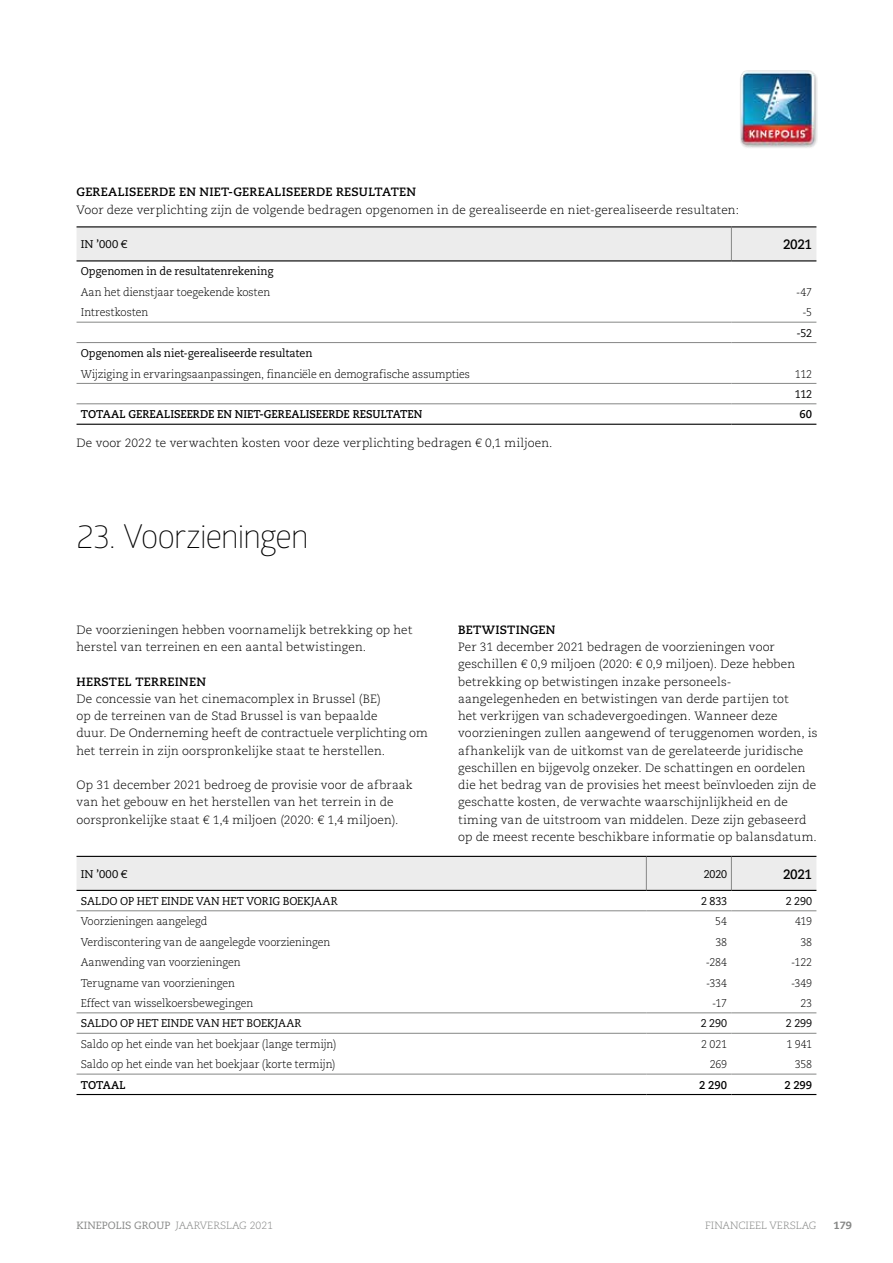
<style>
.page{position:relative;width:893px;height:1263px;background:#fff}
.page>*{position:absolute;margin:0;border:0;box-sizing:border-box;transform-origin:0 0}
.t1{font:300 33px "Glober";letter-spacing:-.04em;color:#000}
.t2{font:700 13.5px "Caecilia LT Std";letter-spacing:-.03em;color:#000;scale:.95 1}
.t3{font:300 12px/17.2px "Caecilia LT Std";letter-spacing:.01em;color:#000}
.t4{font:700 12px "Caecilia LT Std";letter-spacing:.015em;color:#000}
.t5{font:300 11.25px "Caecilia LT Std";letter-spacing:-.01em;color:#000;scale:.95 1}
.t6{font:11.25px "Caecilia LT Std";letter-spacing:-.005em;color:#000;scale:.95 1}
.t7{font:700 11.25px "Caecilia LT Std";letter-spacing:-.005em;color:#000;scale:.95 1}
.t8{font:11.25px "Caecilia LT Std";letter-spacing:-.005em;color:#000}
.t9{font:300 10.5px "Caecilia LT Std";color:#868786}
.t10{font:800 10.5px "Caecilia LT Std";color:#868786}
.s1{font-weight:400}
</style>
<div class="page">
<div style="left:77px;top:227px;width:739px;height:33px;background:#ececec"></div>
<hr style="left:731px;top:226px;width:85px;height:1px;background:#000">
<hr style="left:731px;top:227px;width:1px;height:33px;background:#868786">
<hr style="left:77px;top:260px;width:654px;height:1px;background:#000">
<hr style="left:731px;top:260px;width:85px;height:1px;background:#000">
<hr style="left:77px;top:226px;width:654px;height:1px;background:#000">
<hr style="left:77px;top:424px;width:654px;height:1px;background:#000">
<hr style="left:731px;top:424px;width:85px;height:1px;background:#000">
<hr style="left:77px;top:342px;width:654px;height:1px;background:#868786">
<hr style="left:731px;top:342px;width:85px;height:1px;background:#868786">
<hr style="left:77px;top:403px;width:654px;height:1px;background:#868786">
<hr style="left:731px;top:403px;width:85px;height:1px;background:#868786">
<hr style="left:77px;top:322px;width:654px;height:1px;background:#868786">
<hr style="left:731px;top:322px;width:85px;height:1px;background:#868786">
<hr style="left:77px;top:383px;width:654px;height:1px;background:#868786">
<hr style="left:731px;top:383px;width:85px;height:1px;background:#868786">
<div style="left:77px;top:857px;width:739px;height:33px;background:#ececec"></div>
<hr style="left:646px;top:857px;width:1px;height:33px;background:#868786">
<hr style="left:731px;top:857px;width:1px;height:33px;background:#868786">
<hr style="left:731px;top:856px;width:85px;height:1px;background:#000">
<hr style="left:731px;top:890px;width:85px;height:1px;background:#000">
<hr style="left:646px;top:856px;width:85px;height:1px;background:#000">
<hr style="left:77px;top:1074px;width:569px;height:1px;background:#868786">
<hr style="left:646px;top:1074px;width:85px;height:1px;background:#868786">
<hr style="left:731px;top:1074px;width:85px;height:1px;background:#868786">
<hr style="left:77px;top:1012px;width:569px;height:1px;background:#868786">
<hr style="left:646px;top:1012px;width:85px;height:1px;background:#868786">
<hr style="left:731px;top:1012px;width:85px;height:1px;background:#868786">
<hr style="left:77px;top:1033px;width:569px;height:1px;background:#868786">
<hr style="left:646px;top:1033px;width:85px;height:1px;background:#868786">
<hr style="left:731px;top:1033px;width:85px;height:1px;background:#868786">
<hr style="left:646px;top:890px;width:85px;height:1px;background:#000">
<hr style="left:77px;top:910px;width:569px;height:1px;background:#868786">
<hr style="left:646px;top:910px;width:85px;height:1px;background:#868786">
<hr style="left:731px;top:910px;width:85px;height:1px;background:#868786">
<hr style="left:77px;top:856px;width:569px;height:1px;background:#000">
<hr style="left:77px;top:890px;width:569px;height:1px;background:#000">
<hr style="left:77px;top:1094px;width:569px;height:1px;background:#000">
<hr style="left:646px;top:1094px;width:85px;height:1px;background:#000">
<hr style="left:731px;top:1094px;width:85px;height:1px;background:#000">
<img style="left:740px;top:70px;width:78px;height:78px">
<p class="t4" style="left:77px;top:185px;width:341px">GEREALISEERDE EN NIET-GEREALISEERDE RESULTATEN</p>
<p class="t3" style="left:77px;top:201px;width:664px">Voor deze verplichting zijn de volgende bedragen opgenomen in de gerealiseerde en niet-gerealiseerde resultaten:</p>
<p class="t8" style="left:81px;top:238px;width:48px">IN ’000 €</p>
<p class="t2" style="left:783px;top:236px;width:32px">2021</p>
<p class="t6" style="left:81px;top:265px;width:204px">Opgenomen in de resultatenrekening</p>
<p class="t5" style="left:81px;top:286px;width:201px">Aan het dienstjaar toegekende kosten</p>
<p class="t5" style="left:796px;top:286px;width:18px">-47</p>
<p class="t5" style="left:81px;top:306px;width:73px">Intrestkosten</p>
<p class="t5" style="left:802px;top:306px;width:12px">-5</p>
<p class="t6" style="left:797px;top:326px;width:18px">-52</p>
<p class="t6" style="left:81px;top:347px;width:245px">Opgenomen als niet-gerealiseerde resultaten</p>
<p class="t5" style="left:81px;top:367px;width:411px">Wijziging in ervaringsaanpassingen, financiële en demografische assumpties</p>
<p class="t5" style="left:795px;top:367px;width:20px">112</p>
<p class="t6" style="left:795px;top:387px;width:20px">112</p>
<p class="t7" style="left:81px;top:408px;width:361px">TOTAAL GEREALISEERDE EN NIET-GEREALISEERDE RESULTATEN</p>
<p class="t7" style="left:800px;top:408px;width:15px">60</p>
<p class="t3" style="left:77px;top:434px;width:478px">De voor 2022 te verwachten kosten voor deze verplichting bedragen € 0,1 miljoen.</p>
<h1 class="t1" style="left:77px;top:513px;width:234px">23. Voorzieningen</h1>
<p class="t3" style="left:77px;top:621px;width:337px">De voorzieningen hebben voornamelijk betrekking op het herstel van terreinen en een aantal betwistingen.</p>
<p class="t4" style="left:77px;top:674px;width:131px">HERSTEL TERREINEN</p>
<p class="t3" style="left:77px;top:690px;width:353px">De concessie van het cinemacomplex in Brussel (BE)<br>op de terreinen van de Stad Brussel is van bepaalde<br>duur. De Onderneming heeft de contractuele verplichting om het terrein in zijn oorspronkelijke staat te herstellen.</p>
<p class="t3" style="left:77px;top:777px;width:338px">Op 31 december 2021 bedroeg de provisie voor de afbraak van het gebouw en het herstellen van het terrein in de oorspronkelijke staat € 1,4 miljoen (2020: € 1,4 miljoen).</p>
<p class="t4" style="left:458px;top:623px;width:99px">BETWISTINGEN</p>
<p class="t3" style="left:458px;top:639px;width:361px">Per 31 december 2021 bedragen de voorzieningen voor geschillen € 0,9 miljoen (2020: € 0,9 miljoen). Deze hebben betrekking op betwistingen inzake personeels&shy;aangelegenheden en betwistingen van derde partijen tot<br>het verkrijgen van schadevergoedingen. Wanneer deze voorzieningen zullen aangewend of teruggenomen worden, is afhankelijk van de uitkomst van de gerelateerde juridische geschillen en bijgevolg onzeker. De schattingen en oordelen die het bedrag van de provisies het meest beïnvloeden zijn de geschatte kosten, de verwachte waarschijnlijkheid en de timing van de uitstroom van middelen. Deze zijn gebaseerd op de meest recente beschikbare informatie op balansdatum.</p>
<p class="t8" style="left:81px;top:867px;width:48px">IN ’000 €</p>
<p class="t6" style="left:704px;top:867px;width:26px">2020</p>
<p class="t2" style="left:783px;top:866px;width:32px">2021</p>
<p class="t6" style="left:81px;top:894px;width:272px">SALDO OP HET EINDE VAN HET VORIG BOEKJAAR</p>
<p class="t6" style="left:701px;top:894px;width:29px">2 833</p>
<p class="t6" style="left:786px;top:894px;width:29px">2 290</p>
<p class="t5" style="left:81px;top:915px;width:135px">Voorzieningen aangelegd</p>
<p class="t5" style="left:715px;top:915px;width:14px">54</p>
<p class="t5" style="left:795px;top:915px;width:20px">419</p>
<p class="t5" style="left:81px;top:935px;width:264px">Verdiscontering van de aangelegde voorzieningen</p>
<p class="t5" style="left:715px;top:935px;width:14px">38</p>
<p class="t5" style="left:800px;top:935px;width:14px">38</p>
<p class="t5" style="left:81px;top:956px;width:170px">Aanwending van voorzieningen</p>
<p class="t5" style="left:706px;top:956px;width:24px">-284</p>
<p class="t5" style="left:791px;top:956px;width:23px">-122</p>
<p class="t5" style="left:81px;top:976px;width:164px">Terugname van voorzieningen</p>
<p class="t5" style="left:706px;top:976px;width:24px">-334</p>
<p class="t5" style="left:791px;top:976px;width:24px">-349</p>
<p class="t5" style="left:81px;top:997px;width:183px">Effect van wisselkoersbewegingen</p>
<p class="t5" style="left:712px;top:997px;width:17px">-17</p>
<p class="t5" style="left:800px;top:997px;width:14px">23</p>
<p class="t6" style="left:81px;top:1017px;width:234px">SALDO OP HET EINDE VAN HET BOEKJAAR</p>
<p class="t6" style="left:701px;top:1017px;width:29px">2 290</p>
<p class="t6" style="left:786px;top:1017px;width:29px">2 299</p>
<p class="t5" style="left:81px;top:1037px;width:271px">Saldo op het einde van het boekjaar (lange termijn)</p>
<p class="t5" style="left:701px;top:1037px;width:29px">2 021</p>
<p class="t5" style="left:786px;top:1037px;width:29px">1 941</p>
<p class="t5" style="left:81px;top:1058px;width:270px">Saldo op het einde van het boekjaar (korte termijn)</p>
<p class="t5" style="left:710px;top:1058px;width:20px">269</p>
<p class="t5" style="left:795px;top:1058px;width:20px">358</p>
<p class="t7" style="left:81px;top:1078px;width:49px">TOTAAL</p>
<p class="t7" style="left:699px;top:1078px;width:31px">2 290</p>
<p class="t7" style="left:784px;top:1078px;width:31px">2 299</p>
<p class="t9" style="left:77px;top:1219px;width:198px"><span class="s1">KINEPOLIS GROUP</span> JAARVERSLAG 2021</p>
<p class="t9" style="left:705px;top:1219px;width:113px">FINANCIEEL VERSLAG</p>
<p class="t10" style="left:833px;top:1218px;width:20px">179</p>
</div>
